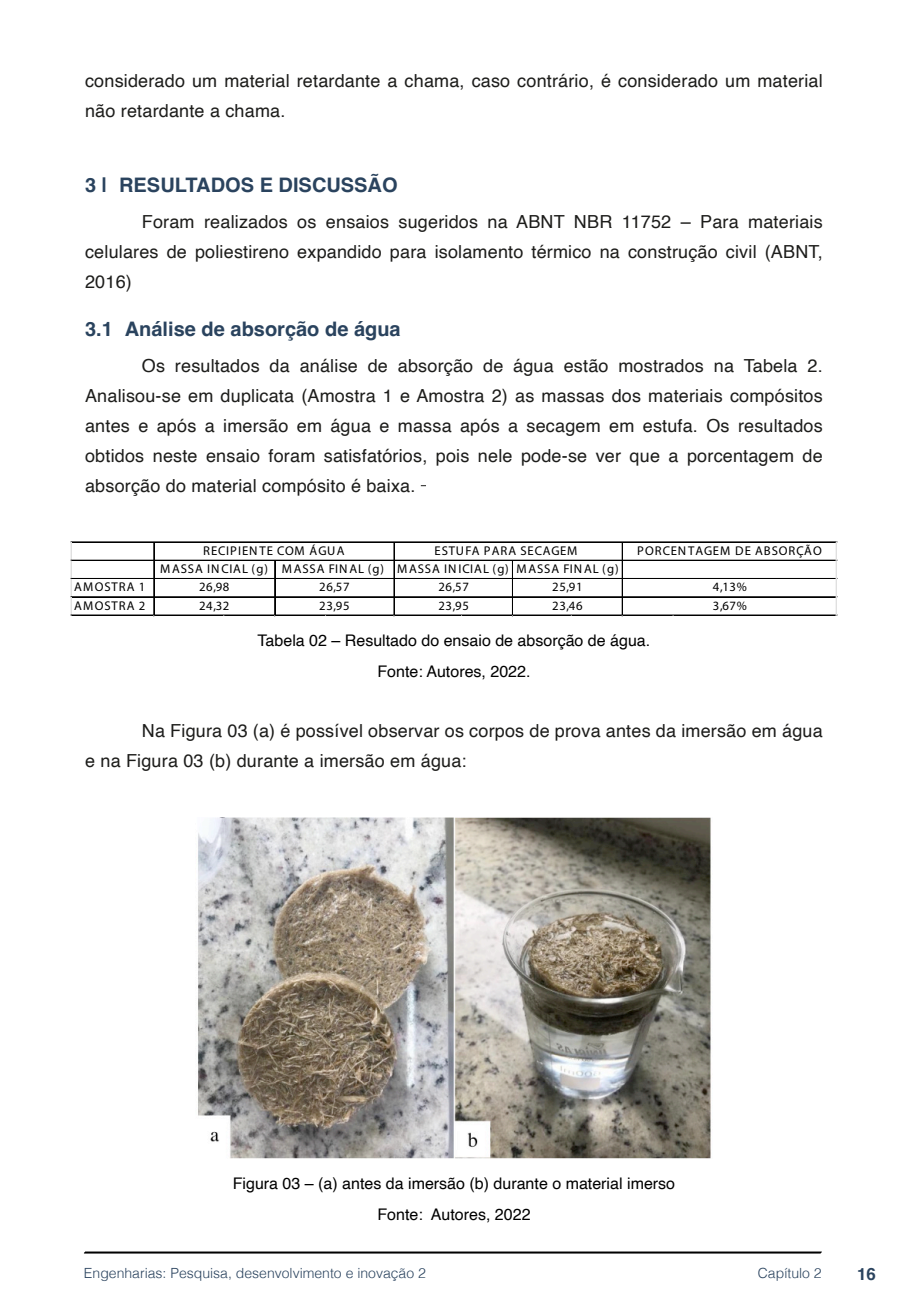
<style>
.page{position:relative;width:908px;height:1304px;background:#fff}
.page>*{position:absolute;margin:0;border:0;box-sizing:border-box;transform-origin:0 0}
.t1{font:700 20px "Helvetica";color:#2a435e}
.t2{font:18px/30px "Helvetica";letter-spacing:.01em;color:#1d1d1b}
.t3{font:700 16.8px "Helvetica";color:#2a435e}
.t4{font:16px/30.6px "Helvetica";color:#000;text-align:center}
.t5{font:300 14px "Helvetica";color:#2a435e}
.t6{font:12.8px/18.2px "Myriad Pro";letter-spacing:.07em;color:#000}
</style>
<div class="page">
<svg style="left:84px;top:1251px;width:737px;height:3px;background:#515151"></svg>
<hr style="left:71px;top:542px;width:765px;height:1px;background:#000">
<hr style="left:71px;top:560px;width:765px;height:1px;background:#000">
<hr style="left:71px;top:578px;width:765px;height:1px;background:#000">
<hr style="left:71px;top:596px;width:765px;height:1px;background:#000">
<hr style="left:71px;top:597px;width:765px;height:1px;background:#000">
<hr style="left:153px;top:543px;width:1px;height:73px;background:#000">
<hr style="left:154px;top:543px;width:1px;height:73px;background:#000">
<hr style="left:274px;top:561px;width:1px;height:55px;background:#000">
<hr style="left:393px;top:543px;width:1px;height:73px;background:#000">
<hr style="left:394px;top:543px;width:1px;height:73px;background:#000">
<hr style="left:512px;top:561px;width:1px;height:55px;background:#000">
<hr style="left:621px;top:543px;width:1px;height:73px;background:#000">
<hr style="left:622px;top:543px;width:1px;height:73px;background:#000">
<hr style="left:71px;top:615px;width:765px;height:1px;background:#000">
<svg style="left:71px;top:543px;width:1px;height:73px"></svg>
<svg style="left:835px;top:542px;width:2px;height:74px"></svg>
<img style="left:198px;top:817px;width:513px;height:342px">
<p class="t2" style="left:85px;top:66px;width:738px">considerado um material retardante a chama, caso contrário, é considerado um material não retardante a chama.</p>
<p class="t1" style="left:85px;top:173px;width:314px">3 | RESULTADOS E DISCUSSÃO</p>
<p class="t2" style="left:85px;top:207px;width:738px;text-align:justify;text-indent:57px">Foram realizados os ensaios sugeridos na ABNT NBR 11752 – Para materiais celulares de poliestireno expandido para isolamento térmico na construção civil (ABNT, 2016)</p>
<p class="t1" style="left:85px;top:317px;width:317px">3.1 Análise de absorção de água</p>
<p class="t2" style="left:85px;top:351px;width:738px;text-align:justify;text-indent:57px">Os resultados da análise de absorção de água estão mostrados na Tabela 2.<br>Analisou-se em duplicata (Amostra 1 e Amostra 2) as massas dos materiais compósitos antes e após a imersão em água e massa após a secagem em estufa. Os resultados obtidos neste ensaio foram satisfatórios, pois nele pode-se ver que a porcentagem de absorção do material compósito é baixa.</p>
<p class="t6" style="left:74px;top:578px;width:72px">AMOSTRA 1<br>AMOSTRA 2</p>
<p class="t6" style="left:203px;top:541px;width:143px">RECIPIENTE COM ÁGUA</p>
<p class="t6" style="left:434px;top:541px;width:144px">ESTUFA PARA SECAGEM</p>
<p class="t6" style="left:160px;top:559px;width:109px">MASSA INCIAL (g)</p>
<p class="t6" style="left:397px;top:559px;width:113px">MASSA INICIAL (g)</p>
<p class="t6" style="left:282px;top:559px;width:104px">MASSA FINAL (g)</p>
<p class="t6" style="left:516px;top:559px;width:104px">MASSA FINAL (g)</p>
<p class="t6" style="left:637px;top:541px;width:186px">PORCENTAGEM DE ABSORÇÃO</p>
<p class="t6" style="left:199px;top:578px;width:32px">26,98</p>
<p class="t6" style="left:712px;top:578px;width:35px">4,13%</p>
<p class="t6" style="left:199px;top:596px;width:32px">24,32</p>
<p class="t6" style="left:319px;top:578px;width:32px">26,57<br>23,95</p>
<p class="t6" style="left:438px;top:578px;width:32px">26,57<br>23,95</p>
<p class="t6" style="left:552px;top:578px;width:32px">25,91<br>23,46</p>
<p class="t6" style="left:712px;top:596px;width:35px">3,67%</p>
<p class="t4" style="left:257px;top:626px;width:394px">Tabela 02 – Resultado do ensaio de absorção de água.<br>Fonte: Autores, 2022.</p>
<p class="t2" style="left:85px;top:716px;width:738px;text-indent:57px">Na Figura 03 (a) é possível observar os corpos de prova antes da imersão em água e na Figura 03 (b) durante a imersão em água:</p>
<p class="t4" style="left:233px;top:1169px;width:443px">Figura 03 – (a) antes da imersão (b) durante o material imerso<br>Fonte: Autores, 2022</p>
<p class="t5" style="left:84px;top:1261px;width:343px">Engenharias: Pesquisa, desenvolvimento e inovação 2</p>
<p class="t5" style="left:757px;top:1261px;width:65px">Capítulo 2</p>
<p class="t3" style="left:856px;top:1264px;width:20px">16</p>
</div>
